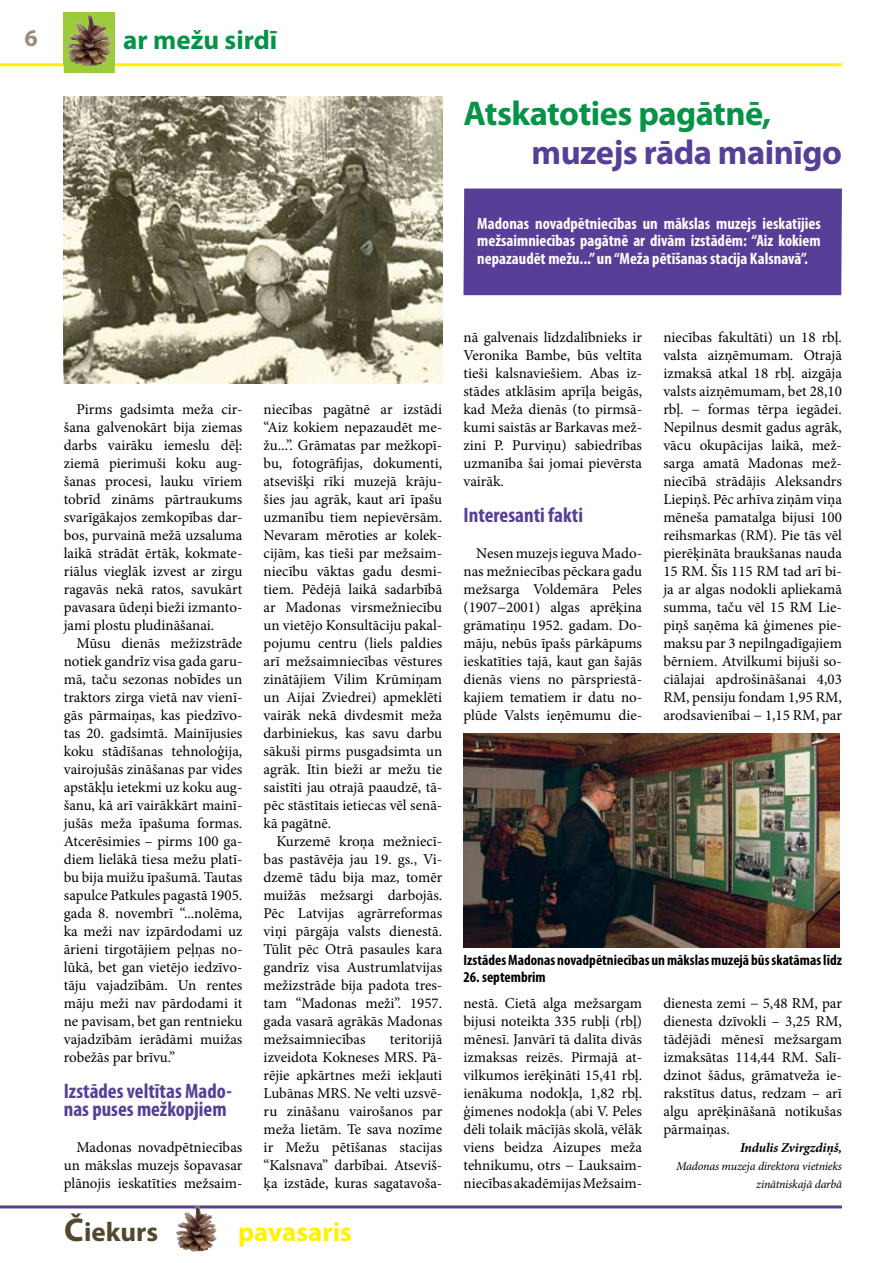
<style>
.page{position:relative;width:893px;height:1263px;background:#fff}
.page>*{position:absolute;margin:0;border:0;box-sizing:border-box;transform-origin:0 0}
.t1{font:700 34.5px "Myriad Pro";letter-spacing:-.015em;color:#049347}
.t2{font:700 34.5px "Myriad Pro";letter-spacing:-.015em;color:#573f98}
.t3{font:700 27px "Myriad Pro";color:#049347}
.t4{font:700 27px "Myriad Pro";color:#fff200}
.t5{font:700 27px "Myriad Pro";color:#52482d}
.t6{font:700 24px "Myriad Pro";color:#988e7b}
.t7{font:700 condensed 21px/18px "Myriad Pro";color:#573f98}
.t8{font:700 condensed 16.5px/17.4px "Myriad Pro";color:#fff;text-align:justify}
.t9{font:15px/18px "Minion Pro";color:#000;text-align:justify}
.t10{font:700 condensed 15px "Myriad Pro";color:#000}
.t11{font:italic 700 13.5px "Minion Pro";letter-spacing:-.015em;color:#000}
.t12{font:italic 12px/18px "Minion Pro";letter-spacing:-.02em;color:#000;text-align:right}
.s1{font-size:33px}
</style>
<div class="page">
<hr style="left:0;top:1205px;width:842px;height:3px;background:#573f98">
<hr style="left:0;top:63px;width:842px;height:3px;background:#fff200">
<svg style="left:64px;top:13px;width:51px;height:60px;background:#889341"></svg>
<img style="left:69px;top:15px;width:20px;height:21px">
<img style="left:178px;top:1205px;width:18px;height:26px">
<div style="left:463px;top:189px;width:379px;height:106px;background:#573f98"></div>
<img style="left:64px;top:97px;width:378px;height:287px">
<img style="left:463px;top:734px;width:377px;height:213px">
<h3 class="t6" style="left:24px;top:22px;width:15px">6</h3>
<h2 class="t3" style="left:123px;top:22px;width:155px">ar mežu sirdī</h2>
<h1 class="t1" style="left:463px;top:91px;width:309px">Atskatoties pagātnē,</h1>
<h1 class="t2" style="left:531px;top:130px;width:312px">muzejs rāda mainīgo</h1>
<p class="t8" style="left:477px;top:214px;width:345px">Madonas novadpētniecības un mākslas muzejs ieskatījies mežsaimniecības pagātnē ar divām izstādēm: “Aiz kokiem nepazaudēt mežu...” un “Meža pētīšanas stacija Kalsnavā”.</p>
<p class="t9" style="left:64px;top:400px;width:180px;text-indent:13px">Pirms gadsimta meža cir&shy;šana galvenokārt bija ziemas darbs vairāku iemeslu dēļ: ziemā pierimuši koku aug&shy;šanas procesi, lauku vīriem tobrīd zināms pārtraukums svarīgākajos zemkopības dar&shy;bos, purvainā mežā uzsaluma laikā strādāt ērtāk, kokmate&shy;riālus vieglāk izvest ar zirgu ragavās nekā ratos, savukārt pavasara ūdeņi bieži izmanto&shy;jami plostu pludināšanai.</p>
<p class="t9" style="left:64px;top:634px;width:180px;text-indent:13px">Mūsu dienās mežizstrāde notiek gandrīz visa gada garu&shy;mā, taču sezonas nobīdes un traktors zirga vietā nav vienī&shy;gās pārmaiņas, kas piedzīvo&shy;tas 20. gadsimtā. Mainījusies koku stādīšanas tehnoloģija, vairojušās zināšanas par vides apstākļu ietekmi uz koku aug&shy;šanu, kā arī vairākkārt mainī&shy;jušās meža īpašuma formas.<br>Atcerēsimies – pirms 100 ga&shy;diem lielākā tiesa mežu platī&shy;bu bija muižu īpašumā. Tautas sapulce Patkules pagastā 1905. gada 8. novembrī “...nolēma, ka meži nav izpārdodami uz ārieni tirgotājiem peļņas no&shy;lūkā, bet gan vietējo iedzīvo&shy;tāju vajadzībām. Un rentes māju meži nav pārdodami it ne pavisam, bet gan rentnieku vajadzībām ierādāmi muižas robežās par brīvu.”</p>
<h3 class="t7" style="left:64px;top:1082px;width:169px">Izstādes veltītas Mado&shy;nas puses mežkopjiem</h3>
<p class="t9" style="left:64px;top:1138px;width:180px;text-indent:13px">Madonas novadpētniecības un mākslas muzejs šopavasar plānojis ieskatīties mežsaim-</p>
<p class="t9" style="left:264px;top:400px;width:180px">niecības pagātnē ar izstādi “Aiz kokiem nepazaudēt me&shy;žu...”. Grāmatas par mežkopī&shy;bu, fotogrāfijas, dokumenti, atsevišķi rīki muzejā krāju&shy;šies jau agrāk, kaut arī īpašu uzmanību tiem nepievērsām.<br>Nevaram mēroties ar kolek&shy;cijām, kas tieši par mežsaim&shy;niecību vāktas gadu desmi&shy;tiem. Pēdējā laikā sadarbībā ar Madonas virsmežniecību un vietējo Konsultāciju pakal&shy;pojumu centru (liels paldies arī mežsaimniecības vēstures zinātājiem Vilim Krūmiņam un Aijai Zviedrei) apmeklēti vairāk nekā divdesmit meža darbiniekus, kas savu darbu sākuši pirms pusgadsimta un agrāk. Itin bieži ar mežu tie saistīti jau otrajā paaudzē, tā&shy;pēc stāstītais ietiecas vēl senā&shy;kā pagātnē.</p>
<p class="t9" style="left:264px;top:832px;width:180px;text-indent:13px">Kurzemē kroņa mežniecī&shy;bas pastāvēja jau 19. gs., Vi&shy;dzemē tādu bija maz, tomēr muižās mežsargi darbojās.<br>Pēc Latvijas agrārreformas viņi pārgāja valsts dienestā.<br>Tūlīt pēc Otrā pasaules kara gandrīz visa Austrumlatvijas mežizstrāde bija padota tres&shy;tam “Madonas meži”. 1957. gada vasarā agrākās Madonas mežsaimniecības</p>
<p class="t9" style="left:264px;top:1030px;width:180px;text-indent:126px">teritorijā izveidota Kokneses MRS. Pā&shy;rējie apkārtnes meži iekļauti Lubānas MRS. Ne velti uzsvē&shy;ru zināšanu vairošanos par meža lietām. Te sava nozīme ir Mežu pētīšanas stacijas “Kalsnava” darbībai. Atseviš&shy;ķa izstāde, kuras sagatavoša-</p>
<h2 class="t5" style="left:64px;top:1214px;width:95px"><span class="s1">Č</span>iekurs</h2>
<h2 class="t4" style="left:238px;top:1214px;width:115px">pavasaris</h2>
<p class="t9" style="left:463px;top:328px;width:180px">nā galvenais līdzdalībnieks ir Veronika Bambe, būs veltīta tieši kalsnaviešiem. Abas iz&shy;stādes atklāsim aprīļa beigās, kad Meža dienās (to pirmsā&shy;kumi saistās ar Barkavas mež&shy;zini P. Purviņu) sabiedrības uzmanība šai jomai pievērsta vairāk.</p>
<h3 class="t7" style="left:463px;top:506px;width:121px">Interesanti fakti</h3>
<p class="t9" style="left:463px;top:544px;width:180px;text-indent:13px">Nesen muzejs ieguva Mado&shy;nas mežniecības pēckara gadu mežsarga Voldemāra Peles (1907−2001) algas aprēķina grāmatiņu 1952. gadam. Do&shy;māju, nebūs īpašs pārkāpums ieskatīties tajā, kaut gan šajās dienās viens no pārspriestā&shy;kajiem tematiem ir datu no&shy;plūde Valsts ieņēmumu die-</p>
<p class="t9" style="left:663px;top:328px;width:180px">niecības fakultāti) un 18 rbļ. valsta aizņēmumam. Otrajā izmaksā atkal 18 rbļ. aizgāja valsts aizņēmumam, bet 28,10 rbļ. − formas tērpa iegādei.<br>Nepilnus desmit gadus agrāk, vācu okupācijas laikā, mež&shy;sarga amatā Madonas mež&shy;niecībā strādājis Aleksandrs Liepiņš. Pēc arhīva ziņām viņa mēneša pamatalga bijusi 100 reihsmarkas (RM). Pie tās vēl pierēķināta braukšanas nauda 15 RM. Šīs 115 RM tad arī bi&shy;ja ar algas nodokli apliekamā summa, taču vēl 15 RM Lie&shy;piņš saņēma kā ģimenes pie&shy;maksu par 3 nepilngadīgajiem bērniem. Atvilkumi bijuši so&shy;ciālajai apdrošināšanai 4,03<br>RM, pensiju fondam 1,95 RM, arodsavienībai − 1,15 RM, par</p>
<p class="t10" style="left:463px;top:950px;width:380px">Izstādes Madonas novadpētniecības un mākslas muzejā būs skatāmas līdz</p>
<p class="t10" style="left:463px;top:968px;width:84px">26. septembrim</p>
<p class="t9" style="left:463px;top:994px;width:180px">nestā. Cietā alga mežsargam bijusi noteikta 335 rubļi (rbļ) mēnesī. Janvārī tā dalīta divās izmaksas reizēs. Pirmajā at&shy;vilkumos ierēķināti 15,41 rbļ. ienākuma nodokļa, 1,82 rbļ. ģimenes nodokļa (abi V. Peles dēli tolaik mācījās skolā, vēlāk viens beidza Aizupes meža tehnikumu, otrs − Lauksaim&shy;niecības akadēmijas Mežsaim-</p>
<p class="t9" style="left:663px;top:994px;width:180px">dienesta zemi − 5,48 RM, par dienesta dzīvokli – 3,25 RM, tādējādi mēnesī mežsargam izmaksātas 114,44 RM. Salī&shy;dzinot šādus, grāmatveža ie&shy;rakstītus datus, redzam – arī algu aprēķināšanā notikušas pārmaiņas.</p>
<p class="t11" style="left:740px;top:1138px;width:103px">Indulis Zvirgzdiņš,</p>
<p class="t12" style="left:676px;top:1157px;width:167px">Madonas muzeja direktora vietnieks zinātniskajā darbā</p>
</div>
